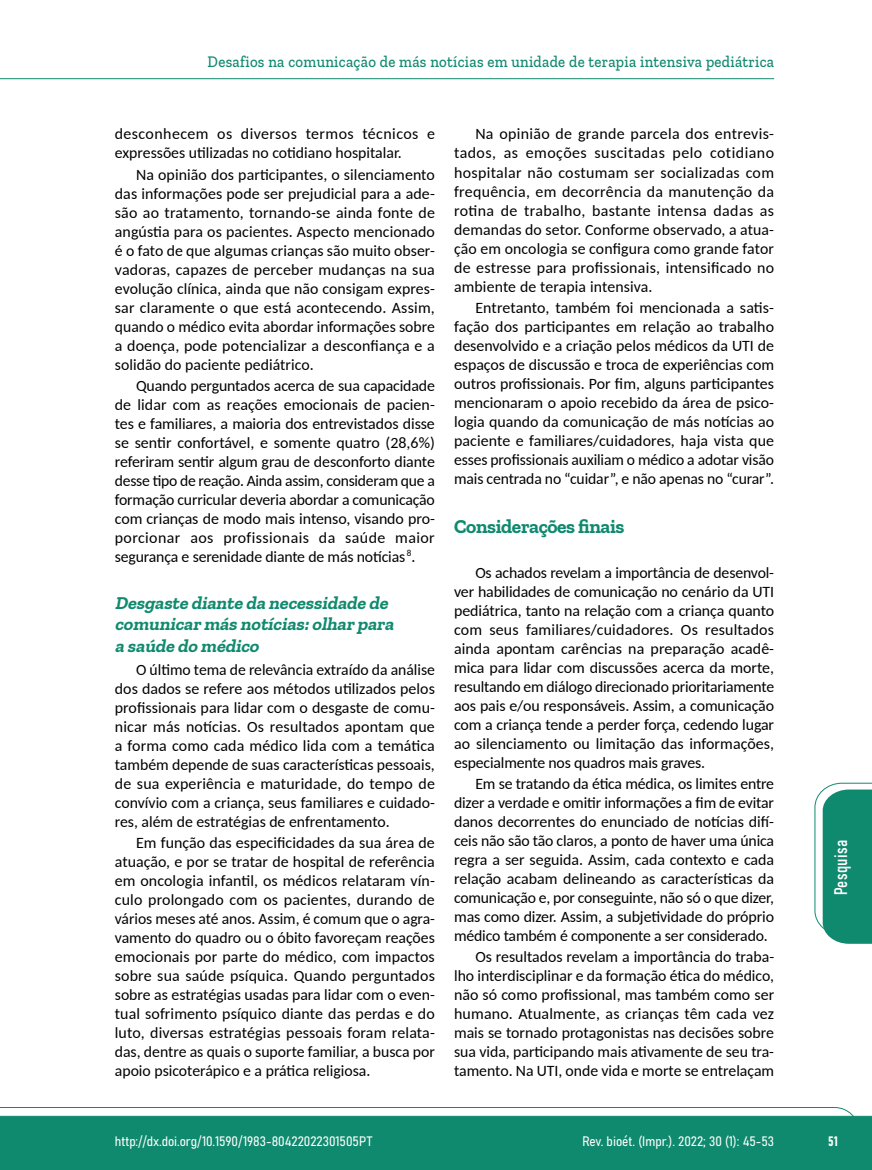
<style>
.page{position:relative;width:872px;height:1170px;background:#fff}
.page>*{position:absolute;margin:0;border:0;box-sizing:border-box;transform-origin:0 0}
.t1{font:700 19.5px "Zilla Slab";letter-spacing:-.02em;color:#108a6e}
.t2{font:italic 700 18px/21.8px "Zilla Slab";color:#108a6e}
.t3{font:18px "Bahnschrift";letter-spacing:.02em;color:#fff}
.t4{font:500 16.5px "Zilla Slab";letter-spacing:.02em;color:#108a6e;scale:.9 1}
.t5{font:15.75px/19px "Carlito";color:#000;text-align:justify}
.t6{font:13.5px "Bahnschrift";color:#fff}
</style>
<div class="page">
<svg style="left:0;top:1107px;width:859px;height:62px;background:#2e9880"></svg>
<hr style="left:0;top:78px;width:774px;height:1px;background:#108a6e">
<svg style="left:814px;top:782px;width:58px;height:161px"></svg>
<p class="t4" style="left:208px;top:53px;width:631px">Desafios na comunicação de más notícias em unidade de terapia intensiva pediátrica</p>
<p class="t5" style="left:115px;top:124px;width:322px">desconhecem os diversos termos técnicos e expressões utilizadas no cotidiano hospitalar.</p>
<p class="t5" style="left:115px;top:164px;width:321px;text-indent:21px">Na opinião dos participantes, o silenciamento das informações pode ser prejudicial para a ade&shy;são ao tratamento, tornando-se ainda fonte de angústia para os pacientes. Aspecto mencionado é o fato de que algumas crianças são muito obser&shy;vadoras, capazes de perceber mudanças na sua evolução clínica, ainda que não consigam expres&shy;sar claramente o que está acontecendo. Assim, quando o médico evita abordar informações sobre a doença, pode potencializar a desconfiança e a solidão do paciente pediátrico.</p>
<p class="t5" style="left:115px;top:375px;width:321px;text-indent:21px">Quando perguntados acerca de sua capacidade de lidar com as reações emocionais de pacien&shy;tes e familiares, a maioria dos entrevistados disse se sentir confortável, e somente quatro (28,6%) referiram sentir algum grau de desconforto diante desse tipo de reação. Ainda assim, consideram que a formação curricular deveria abordar a comunicação com crianças de modo mais intenso, visando pro&shy;porcionar aos profissionais da saúde maior segurança e serenidade diante de más notícias <sup>8</sup>.</p>
<p class="t2" style="left:115px;top:592px;width:284px">Desgaste diante da necessidade de comunicar más notícias:olhar para a saúde do médico</p>
<p class="t5" style="left:115px;top:660px;width:322px;text-indent:21px">O último tema de relevância extraído da análise dos dados se refere aos métodos utilizados pelos profissionais para lidar com o desgaste de comu&shy;nicar más notícias. Os resultados apontam que a forma como cada médico lida com a temática também depende de suas características pessoais, de sua experiência e maturidade, do tempo de convívio com a criança, seus familiares e cuidado&shy;res, além de estratégias de enfrentamento.</p>
<p class="t5" style="left:115px;top:832px;width:321px;text-indent:21px">Em função das especificidades da sua área de atuação, e por se tratar de hospital de referência em oncologia infantil, os médicos relataram vín&shy;culo prolongado com os pacientes, durando de vários meses até anos. Assim, é comum que o agra&shy;vamento do quadro ou o óbito favoreçam reações emocionais por parte do médico, com impactos sobre sua saúde psíquica. Quando perguntados sobre as estratégias usadas para lidar com o even&shy;tual sofrimento psíquico diante das perdas e do luto, diversas estratégias pessoais foram relata&shy;das, dentre as quais o suporte familiar, a busca por apoio psicoterápico e a prática religiosa.</p>
<p class="t5" style="left:454px;top:124px;width:322px;text-indent:21px">Na opinião de grande parcela dos entrevis&shy;tados, as emoções suscitadas pelo cotidiano hospitalar não costumam ser socializadas com frequência, em decorrência da manutenção da rotina de trabalho, bastante intensa dadas as demandas do setor. Conforme observado, a atua&shy;ção em oncologia se configura como grande fator de estresse para profissionais, intensificado no ambiente de terapia intensiva.</p>
<p class="t5" style="left:454px;top:297px;width:322px;text-indent:21px">Entretanto, também foi mencionada a satis&shy;fação dos participantes em relação ao trabalho desenvolvido e a criação pelos médicos da UTI de espaços de discussão e troca de experiências com outros profissionais. Por fim, alguns participantes mencionaram o apoio recebido da área de psico&shy;logia quando da comunicação de más notícias ao paciente e familiares/cuidadores, haja vista que esses profissionais auxiliam o médico a adotar visão mais centrada no “cuidar”, e não apenas no “curar”.</p>
<p class="t1" style="left:454px;top:515px;width:172px">Considerações finais</p>
<p class="t5" style="left:454px;top:562px;width:321px;text-indent:21px">Os achados revelam a importância de desenvol&shy;ver habilidades de comunicação no cenário da UTI pediátrica, tanto na relação com a criança quanto com seus familiares/cuidadores. Os resultados ainda apontam carências na preparação acadê&shy;mica para lidar com discussões acerca da morte, resultando em diálogo direcionado prioritariamente aos pais e/ou responsáveis. Assim, a comunicação com a criança tende a perder força, cedendo lugar ao silenciamento ou limitação das informações, especialmente nos quadros mais graves.</p>
<p class="t5" style="left:454px;top:773px;width:322px;text-indent:21px">Em se tratando da ética médica, os limites entre dizer a verdade e omitir informações a fim de evitar danos decorrentes do enunciado de notícias difí&shy;ceis não são tão claros, a ponto de haver uma única regra a ser seguida. Assim, cada contexto e cada relação acabam delineando as características da comunicação e, por conseguinte, não só o que dizer, mas como dizer. Assim, a subjetividade do próprio médico também é componente a ser considerado.</p>
<p class="t5" style="left:454px;top:946px;width:322px;text-indent:21px">Os resultados revelam a importância do traba&shy;lho interdisciplinar e da formação ética do médico, não só como profissional, mas também como ser humano. Atualmente, as crianças têm cada vez mais se tornado protagonistas nas decisões sobre sua vida, participando mais ativamente de seu tra&shy;tamento. Na UTI, onde vida e morte se entrelaçam</p>
<p class="t3" style="left:827px;top:895px;width:57px;rotate:-90deg">Pesquisa</p>
<p class="t6" style="left:115px;top:1131px;width:259px">http://dx.doi.org/10.1590/1983-80422022301505PT</p>
<p class="t6" style="left:582px;top:1131px;width:193px">Rev. bioét. (Impr.). 2022; 30 (1): 45-53</p>
<p class="t6" style="left:828px;top:1130px;width:11px">51</p>
</div>
